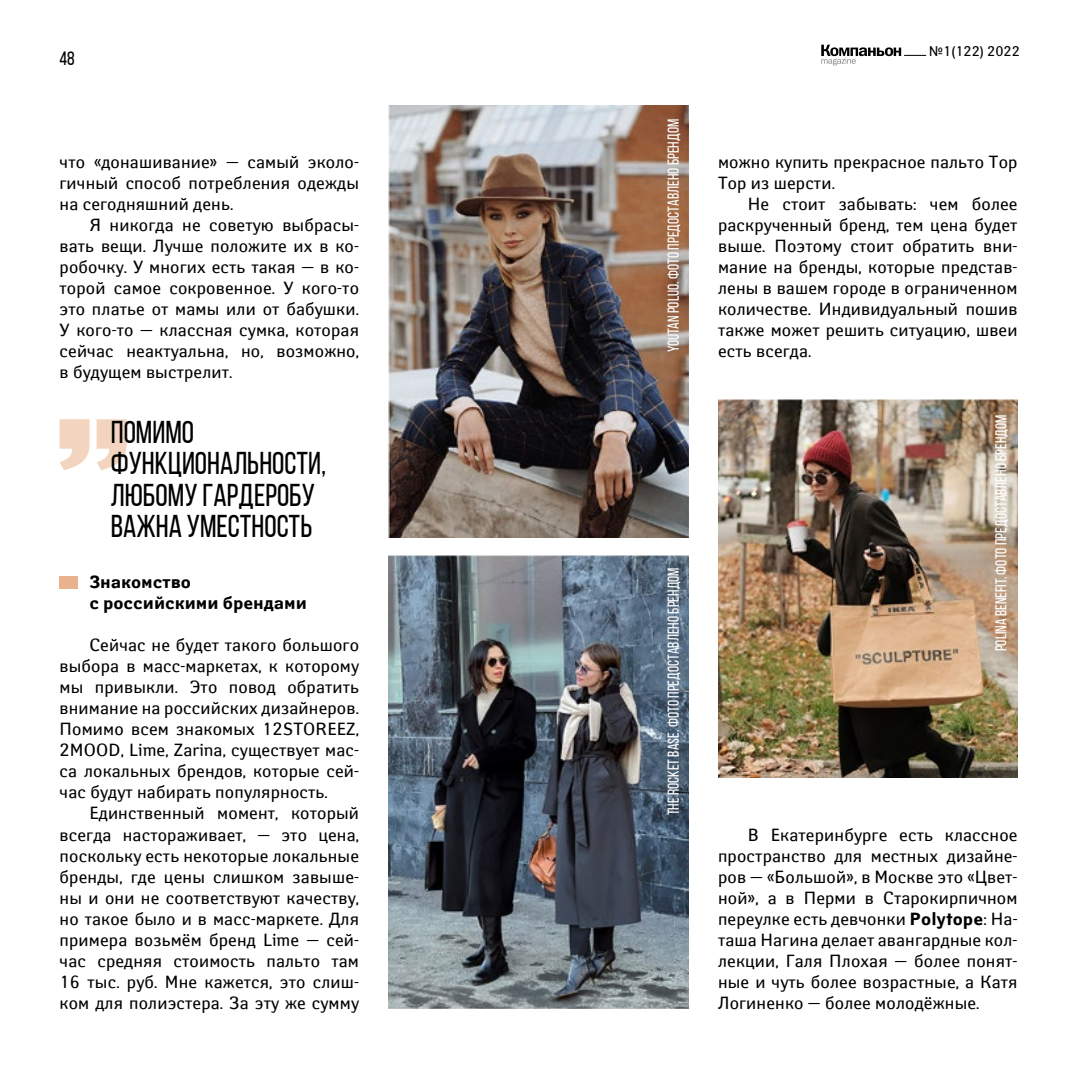
<style>
.page{position:relative;width:1092px;height:1092px;background:#fff}
.page>*{position:absolute;margin:0;border:0;box-sizing:border-box;transform-origin:0 0}
.t1{font:31.5px/31.5px "Bebas Neue";color:#000}
.t2{font:19.25px "Bebas Neue";color:#000}
.t3{font:17.5px/21px "Yanus C";letter-spacing:.01em;color:#000;text-align:justify}
.t4{font:700 17.5px/21px "Yanus C";color:#000}
.t5{font:15.75px "Bebas Neue";color:#fff}
.t6{font:14px "Yanus";color:#000}
.s1{font-weight:700}
</style>
<div class="page">
<svg style="left:821px;top:45px;width:105px;height:20px"></svg>
<div style="left:60px;top:576px;width:18px;height:12px;background:#e9b18c"></div>
<svg style="left:60px;top:419px;width:66px;height:51px"></svg>
<img style="left:389px;top:105px;width:299px;height:432px">
<img style="left:389px;top:555px;width:299px;height:453px">
<img style="left:718px;top:399px;width:299px;height:378px">
<p class="t2" style="left:60px;top:48px;width:17px">48</p>
<p class="t6" style="left:928px;top:42px;width:93px">№1(122) 2022</p>
<p class="t3" style="left:60px;top:151px;width:301px">что «донашивание» — самый эколо&shy;гичный способ потребления одежды на сегодняшний день.</p>
<p class="t3" style="left:60px;top:214px;width:301px;text-indent:30px">Я никогда не советую выбрасы&shy;вать вещи. Лучше положите их в ко&shy;робочку. У многих есть такая — в ко&shy;торой самое сокровенное. У кого-то это платье от мамы или от бабушки.<br>У кого-то — классная сумка, которая сейчас неактуальна, но, возможно, в будущем выстрелит.</p>
<h1 class="t1" style="left:111px;top:415px;width:217px">ПОМИМО<br>ФУНКЦИОНАЛЬНОСТИ,<br>ЛЮБОМУ ГАРДЕРОБУ<br>ВАЖНА УМЕСТНОСТЬ</h1>
<p class="t4" style="left:89px;top:572px;width:219px">Знакомство<br>с российскими брендами</p>
<p class="t3" style="left:60px;top:634px;width:301px;text-indent:30px">Сейчас не будет такого большого выбора в масс-маркетах, к которому мы привыкли. Это повод обратить внимание на российских дизайнеров.<br>Помимо всем знакомых 12STOREEZ, 2MOOD, Lime, Zarina, существует мас&shy;са локальных брендов, которые сей&shy;час будут набирать популярность.</p>
<p class="t3" style="left:60px;top:802px;width:301px;text-indent:30px">Единственный момент, который всегда настораживает, — это цена, поскольку есть некоторые локальные бренды, где цены слишком завыше&shy;ны и они не соответствуют качеству, но такое было и в масс-маркете. Для примера возьмём бренд Lime — сей&shy;час средняя стоимость пальто там 16 тыс. руб. Мне кажется, это слиш&shy;ком для полиэстера. За эту же сумму</p>
<p class="t5" style="left:664px;top:352px;width:235px;rotate:-90deg">YOUTAN POLUO. ФОТО ПРЕДОСТАВЛЕНО БРЕНДОМ</p>
<p class="t5" style="left:664px;top:815px;width:249px;rotate:-90deg">THE ROCKET BASE. ФОТО ПРЕДОСТАВЛЕНО БРЕНДОМ</p>
<p class="t3" style="left:718px;top:151px;width:301px">можно купить прекрасное пальто Тоp<br>Top из шерсти.</p>
<p class="t3" style="left:718px;top:193px;width:301px;text-indent:30px">Не стоит забывать: чем более раскрученный бренд, тем цена будет выше. Поэтому стоит обратить вни&shy;мание на бренды, которые представ&shy;лены в вашем городе в ограниченном количестве. Индивидуальный пошив также может решить ситуацию, швеи есть всегда.</p>
<p class="t5" style="left:992px;top:651px;width:238px;rotate:-90deg">POLINA BENEFIT. ФОТО ПРЕДОСТАВЛЕНО БРЕНДОМ</p>
<p class="t3" style="left:718px;top:823px;width:301px;text-indent:30px">В Екатеринбурге есть классное пространство для местных дизайне&shy;ров — «Большой», в Москве это «Цвет&shy;ной», а в Перми в Старокирпичном переулке есть девчонки <span class="s1">Polytope</span>: На&shy;таша Нагина делает авангардные кол&shy;лекции, Галя Плохая — более понят&shy;ные и чуть более возрастные, а Катя Логиненко — более молодёжные.</p>
</div>
